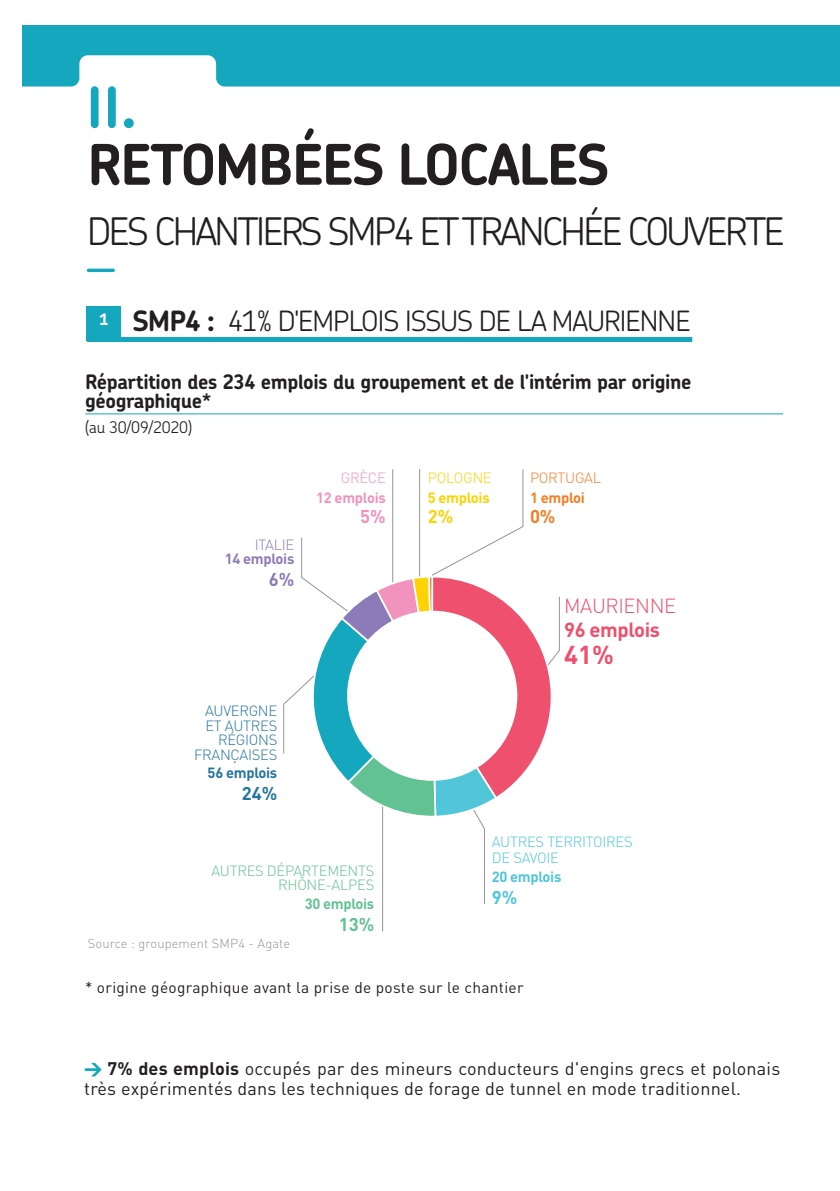
<style>
.page{position:relative;width:840px;height:1191px;background:#fff}
.page>*{position:absolute;margin:0;border:0;box-sizing:border-box;transform-origin:0 0}
.t1{font:700 56px "Chevin Pro";letter-spacing:-.035em;color:#231f20}
.t2{font:700 56px "Chevin Pro";color:#15a7bd}
.t3{font:300 56px "Chevin Pro";color:#15a7bd}
.t4{font:300 38px "Chevin Pro";letter-spacing:-.065em;color:#231f20}
.t5{font:300 28px "Chevin Pro";letter-spacing:-.035em;color:#231f20}
.t6{font:700 25.6px "DIN";color:#ef4f6c}
.t7{font:300 20.2px "DIN";letter-spacing:-.02em;color:#ef4f6c}
.t8{font:700 20.2px "DIN";letter-spacing:-.02em;color:#ef4f6c}
.t9{font:700 20px/18.4px "Chevin Pro";letter-spacing:-.02em;color:#231f20}
.t10{font:700 18.4px "DIN";color:#63c294}
.t11{font:700 18.4px "DIN";color:#2574a0}
.t12{font:700 18.4px "DIN";color:#f391bd}
.t13{font:700 18.4px "DIN";color:#50c6d9}
.t14{font:700 18.4px "DIN";color:#8d7ab8}
.t15{font:700 18.4px "DIN";color:#f47d23}
.t16{font:700 18.4px "DIN";color:#fed304}
.t17{font:18px/20px "DIN";letter-spacing:.01em;color:#231f20}
.t18{font:300 16px "Chevin Pro";letter-spacing:-.02em;color:#231f20}
.t19{font:700 16px "Chevin Pro";color:#fff}
.t20{font:15.4px "DIN";letter-spacing:.02em;color:#231f20}
.t21{font:300 14.6px/14.6px "DIN";letter-spacing:-.02em;color:#2574a0;text-align:right}
.t22{font:300 14.6px "DIN";letter-spacing:-.02em;color:#63c294}
.t23{font:300 14.6px/16.4px "DIN";letter-spacing:-.02em;color:#50c6d9}
.t24{font:700 14.6px "DIN";letter-spacing:-.02em;color:#f391bd}
.t25{font:700 14.6px "DIN";letter-spacing:-.02em;color:#50c6d9}
.t26{font:700 14.6px "DIN";letter-spacing:-.02em;color:#63c294}
.t27{font:700 14.6px "DIN";letter-spacing:-.02em;color:#2574a0}
.t28{font:700 14.6px "DIN";letter-spacing:-.02em;color:#8d7ab8}
.t29{font:300 14.6px "DIN";letter-spacing:-.02em;color:#f47d23}
.t30{font:700 14.6px "DIN";letter-spacing:-.02em;color:#fed304}
.t31{font:700 14.6px "DIN";letter-spacing:-.02em;color:#f47d23}
.t32{font:300 14.6px "DIN";letter-spacing:-.02em;color:#fed304}
.t33{font:300 14.6px "DIN";letter-spacing:-.02em;color:#8d7ab8}
.t34{font:300 14.6px "DIN";letter-spacing:-.02em;color:#f391bd}
.t35{font:300 12.8px "DIN";letter-spacing:.01em;color:#939598}
.s1{font-weight:700}
.s2{font-weight:900;color:#15a7bd}
</style>
<div class="page">
<div style="left:23px;top:26px;width:816px;height:62px;background:#15a7bd"></div>
<svg style="left:22px;top:55px;width:817px;height:33px"></svg>
<div style="left:87px;top:337px;width:604px;height:5px;background:#14a7bd"></div>
<div style="left:87px;top:306px;width:34px;height:34px;background:#15a7bd"></div>
<hr style="left:85px;top:413px;width:697px;height:1px;background:#14a7bd">
<hr style="left:382px;top:804px;width:1px;height:127px;background:#939598">
<svg style="left:283px;top:469px;width:276px;height:435px"></svg>
<p class="t2" style="left:86px;top:71px;width:52px">II.</p>
<p class="t1" style="left:87px;top:128px;width:523px">RETOMBÉES LOCALES</p>
<p class="t4" style="left:87px;top:205px;width:698px">DES CHANTIERS SMP4 ET TRANCHÉE COUVERTE</p>
<p class="t3" style="left:87px;top:229px;width:29px">–</p>
<p class="t19" style="left:99px;top:309px;width:10px">1</p>
<p class="t5" style="left:132px;top:302px;width:559px"><span class="s1">SMP4 :</span> 41% D'EMPLOIS ISSUS DE LA MAURIENNE</p>
<p class="t9" style="left:85px;top:373px;width:607px">Répartition des 234 emplois du groupement et de l'intérim par origine géographique*</p>
<p class="t18" style="left:85px;top:417px;width:108px">(au 30/09/2020)</p>
<p class="t33" style="left:254px;top:535px;width:41px">ITALIE</p>
<p class="t28" style="left:224px;top:549px;width:71px">14 emplois</p>
<p class="t14" style="left:269px;top:567px;width:27px">6%</p>
<p class="t34" style="left:340px;top:469px;width:46px">GRÈCE</p>
<p class="t24" style="left:316px;top:488px;width:71px">12 emplois</p>
<p class="t12" style="left:360px;top:505px;width:27px">5%</p>
<p class="t21" style="left:205px;top:703px;width:74px">AUVERGNE<br>ET AUTRES<br>RÉGIONS</p>
<p class="t21" style="left:194px;top:747px;width:85px">FRANÇAISES</p>
<p class="t27" style="left:207px;top:763px;width:71px">56 emplois</p>
<p class="t11" style="left:242px;top:781px;width:37px">24%</p>
<p class="t22" style="left:211px;top:861px;width:164px">AUTRES DÉPARTEMENTS</p>
<p class="t22" style="left:278px;top:876px;width:98px">RHÔNE-ALPES</p>
<p class="t26" style="left:304px;top:893px;width:71px">30 emplois</p>
<p class="t10" style="left:338px;top:912px;width:37px">13%</p>
<p class="t35" style="left:88px;top:936px;width:204px">Source : groupement SMP4 - Agate</p>
<p class="t32" style="left:427px;top:469px;width:65px">POLOGNE</p>
<p class="t30" style="left:427px;top:488px;width:63px">5 emplois</p>
<p class="t16" style="left:427px;top:505px;width:27px">2%</p>
<p class="t29" style="left:529px;top:469px;width:72px">PORTUGAL</p>
<p class="t31" style="left:529px;top:488px;width:56px">1 emploi</p>
<p class="t15" style="left:529px;top:505px;width:27px">0%</p>
<p class="t7" style="left:564px;top:593px;width:113px">MAURIENNE</p>
<p class="t8" style="left:564px;top:616px;width:97px">96 emplois</p>
<p class="t6" style="left:564px;top:638px;width:51px">41%</p>
<p class="t23" style="left:491px;top:833px;width:142px">AUTRES TERRITOIRES<br>DE SAVOIE</p>
<p class="t25" style="left:491px;top:867px;width:71px">20 emplois</p>
<p class="t13" style="left:491px;top:885px;width:27px">9%</p>
<p class="t20" style="left:85px;top:978px;width:440px">* origine géographique avant la prise de poste sur le chantier</p>
<p class="t17" style="left:84px;top:1058px;width:697px"><span class="s2">&gt;</span> <span class="s1">7% des emplois</span> occupés par des mineurs conducteurs d'engins grecs et polonais très expérimentés dans les techniques de forage de tunnel en mode traditionnel.</p>
</div>
